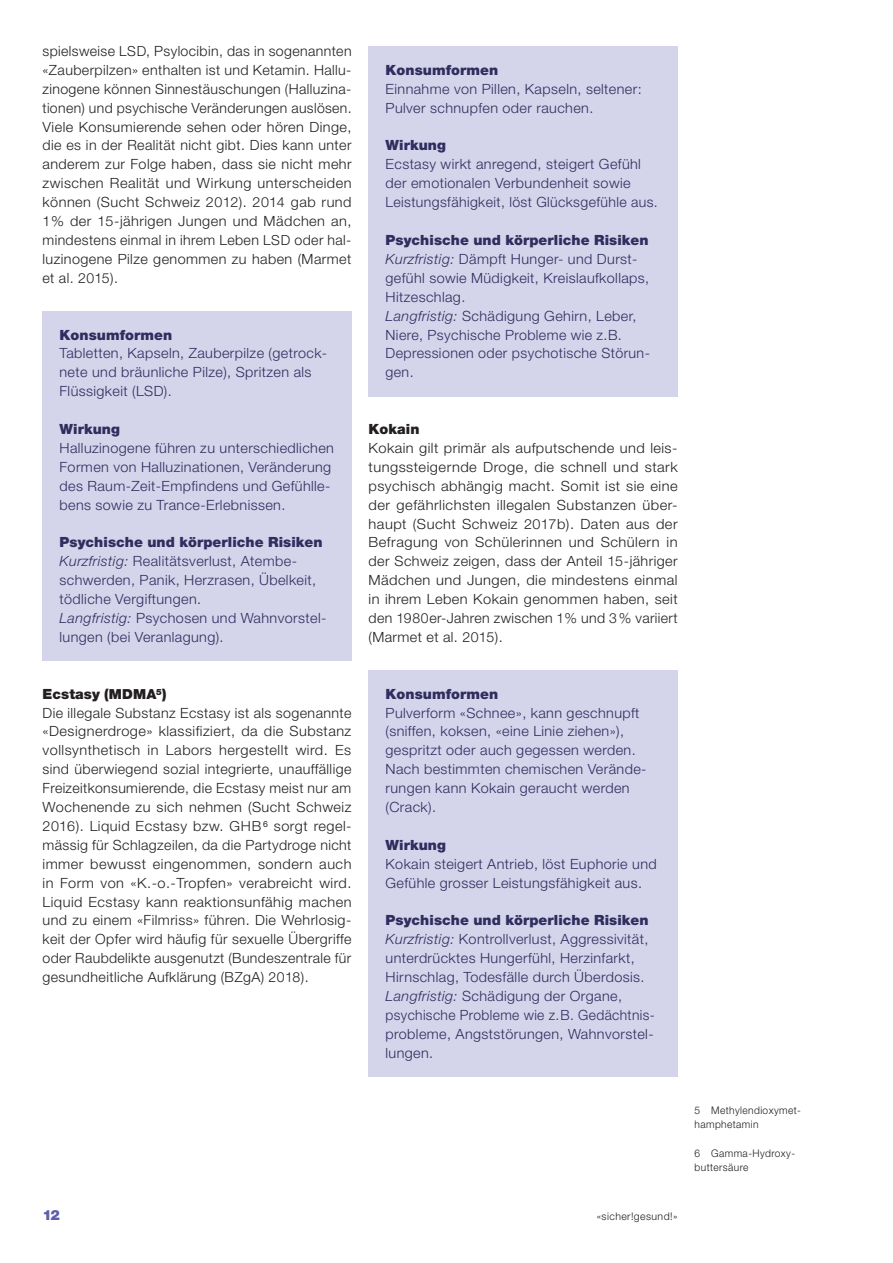
<style>
.page{position:relative;width:893px;height:1263px;background:#fff}
.page>*{position:absolute;margin:0;border:0;box-sizing:border-box;transform-origin:0 0}
.t1{font:300 14.1px/18.9px "Helvetica Neue LT Std";letter-spacing:.03em;color:#302d5f}
.t2{font:300 14.1px/18.9px "Helvetica Neue LT Std";letter-spacing:.03em;color:#231f20;text-align:justify}
.t3{font:300 14.1px/18.9px "Helvetica Neue LT Std";letter-spacing:.03em;color:#231f20;text-align:justify;scale:1.04 1}
.t4{font:900 14.1px "Helvetica Neue LT Std";letter-spacing:.005em;color:#302d5f}
.t5{font:900 14.1px "Helvetica Neue LT Std";letter-spacing:.005em;color:#231f20}
.t6{font:900 14.1px "Helvetica Neue LT Std";color:#5d5faa}
.t7{font:300 10.5px/14.2px "Helvetica Neue LT Std";letter-spacing:.04em;color:#231f20}
.s1{font-size:13.8px}
.s2{font-weight:900}
.s3{font-style:italic}
.s4{font-weight:900;font-size:13.8px}
</style>
<div class="page">
<div style="left:369px;top:670px;width:308px;height:407px;background:#d4d4ea"></div>
<div style="left:369px;top:46px;width:308px;height:350px;background:#d4d4ea"></div>
<div style="left:43px;top:311px;width:308px;height:350px;background:#d4d4ea"></div>
<p class="t2" style="left:43px;top:41px;width:311px">spielsweise <span class="s1">LSD</span>, Psylocibin, das in sogenannten «Zauberpilzen» enthalten ist und Ketamin. Hallu&shy;zinogene können Sinnestäuschungen (Halluzina&shy;tionen) und psychische Veränderungen auslösen.<br>Viele Konsumierende sehen oder hören Dinge, die es in der Realität nicht gibt. Dies kann unter anderem zur Folge haben, dass sie nicht mehr zwischen Realität und Wirkung unterscheiden können (Sucht Schweiz <span class="s1">2012</span>). <span class="s1">2014</span> gab rund <span class="s1">1</span>% der <span class="s1">15</span>-jährigen Jungen und Mädchen an, mindestens einmal in ihrem Leben <span class="s1">LSD</span> oder hal&shy;luzinogene Pilze genommen zu haben (Marmet et al. <span class="s1">2015</span>).</p>
<p class="t4" style="left:60px;top:326px;width:114px">Konsumformen</p>
<p class="t1" style="left:60px;top:344px;width:269px">Tabletten, Kapseln, Zauberpilze (getrock&shy;nete und bräunliche Pilze), Spritzen als<br>Flüssigkeit (LSD).</p>
<p class="t4" style="left:60px;top:421px;width:62px">Wirkung</p>
<p class="t1" style="left:60px;top:438px;width:276px">Halluzinogene führen zu unterschiedlichen Formen von Halluzinationen, Veränderung des Raum-Zeit-Empfindens und Gefühlle&shy;bens sowie zu Trance-Erlebnissen.</p>
<p class="t1" style="left:60px;top:533px;width:268px"><span class="s2">Psychische und körperliche Risiken </span><span class="s3">Kurzfristig:</span> Realitätsverlust, Atembe&shy;schwerden, Panik, Herzrasen, Übelkeit, tödliche Vergiftungen.<br><span class="s3">Langfristig:</span> Psychosen und Wahnvorstel&shy;lungen (bei Veranlagung).</p>
<p class="t4" style="left:386px;top:61px;width:114px">Konsumformen</p>
<p class="t1" style="left:386px;top:79px;width:258px">Einnahme von Pillen, Kapseln, seltener:<br>Pulver schnupfen oder rauchen.</p>
<p class="t4" style="left:386px;top:137px;width:62px">Wirkung</p>
<p class="t1" style="left:386px;top:155px;width:274px">Ecstasy wirkt anregend, steigert Gefühl der emotionalen Verbundenheit sowie<br>Leistungsfähigkeit, löst Glücksgefühle aus.</p>
<p class="t1" style="left:386px;top:230px;width:266px"><span class="s2">Psychische und körperliche Risiken<br></span><span class="s3">Kurzfristig:</span> Dämpft Hunger- und Durst&shy;gefühl sowie Müdigkeit, Kreislaufkollaps,<br>Hitzeschlag.<br><span class="s3">Langfristig:</span> Schädigung Gehirn, Leber,<br>Niere, Psychische Probleme wie z.B.<br>Depressionen oder psychotische Störun&shy;gen.</p>
<p class="t5" style="left:369px;top:421px;width:53px">Kokain</p>
<p class="t3" style="left:369px;top:438px;width:299px">Kokain gilt primär als aufputschende und leis&shy;tungssteigernde Droge, die schnell und stark psychisch abhängig macht. Somit ist sie eine der gefährlichsten illegalen Substanzen über&shy;haupt (Sucht Schweiz <span class="s1">2017</span>b). Daten aus der Befragung von Schülerinnen und Schülern in der Schweiz zeigen, dass der Anteil <span class="s1">15</span>-jähriger Mädchen und Jungen, die mindestens einmal in ihrem Leben Kokain genommen haben, seit den <span class="s1">1980</span>er-Jahren zwischen <span class="s1">1</span>% und <span class="s1">3</span>% variiert (Marmet et al. <span class="s1">2015</span>).</p>
<p class="t2" style="left:43px;top:684px;width:311px;text-align:left"><span class="s2">Ecstasy (</span><span class="s4">MDMA</span><sup>5</sup><span class="s2">)<br></span>Die illegale Substanz Ecstasy ist als sogenannte «Designerdroge» klassifiziert, da die Substanz vollsynthetisch in Labors hergestellt wird. Es sind überwiegend sozial integrierte, unauffällige Freizeitkonsumierende, die Ecstasy meist nur am Wochenende zu sich nehmen (Sucht Schweiz <span class="s1">2016</span>). Liquid Ecstasy bzw. <span class="s1">GHB</span> <sup>6</sup> sorgt regel&shy;mässig für Schlagzeilen, da die Partydroge nicht immer bewusst eingenommen, sondern auch in Form von «K.-o.-Tropfen» verabreicht wird.<br>Liquid Ecstasy kann reaktionsunfähig machen und zu einem «Filmriss» führen. Die Wehrlosig&shy;keit der Opfer wird häufig für sexuelle Übergriffe oder Raubdelikte ausgenutzt (Bundeszentrale für gesundheitliche Aufklärung (<span class="s1">BZ</span>gA) <span class="s1">2018</span>).</p>
<p class="t4" style="left:386px;top:685px;width:114px">Konsumformen</p>
<p class="t1" style="left:386px;top:703px;width:263px">Pulverform «Schnee», kann geschnupft (sniffen, koksen, «eine Linie ziehen»), gespritzt oder auch gegessen werden.<br>Nach bestimmten chemischen Verände&shy;rungen kann Kokain geraucht werden (Crack).</p>
<p class="t4" style="left:386px;top:836px;width:62px">Wirkung</p>
<p class="t1" style="left:386px;top:854px;width:273px">Kokain steigert Antrieb, löst Euphorie und<br>Gefühle grosser Leistungsfähigkeit aus.</p>
<p class="t1" style="left:386px;top:911px;width:271px"><span class="s2">Psychische und körperliche Risiken </span><span class="s3">Kurzfristig:</span> Kontrollverlust, Aggressivität, unterdrücktes Hungerfühl, Herzinfarkt, Hirnschlag, Todesfälle durch Überdosis.<br><span class="s3">Langfristig:</span> Schädigung der Organe, psychische Probleme wie z. B. Gedächtnis&shy;probleme, Angststörungen, Wahnvorstel&shy;lungen.</p>
<p class="t6" style="left:43px;top:1207px;width:19px">12</p>
<p class="t7" style="left:597px;top:1209px;width:82px">«sicher!gesund!»</p>
<p class="t7" style="left:694px;top:1103px;width:108px">5 Methylendioxymet&shy;hamphetamin</p>
<p class="t7" style="left:694px;top:1146px;width:102px">6 Gamma-Hydroxy&shy;buttersäure</p>
</div>
